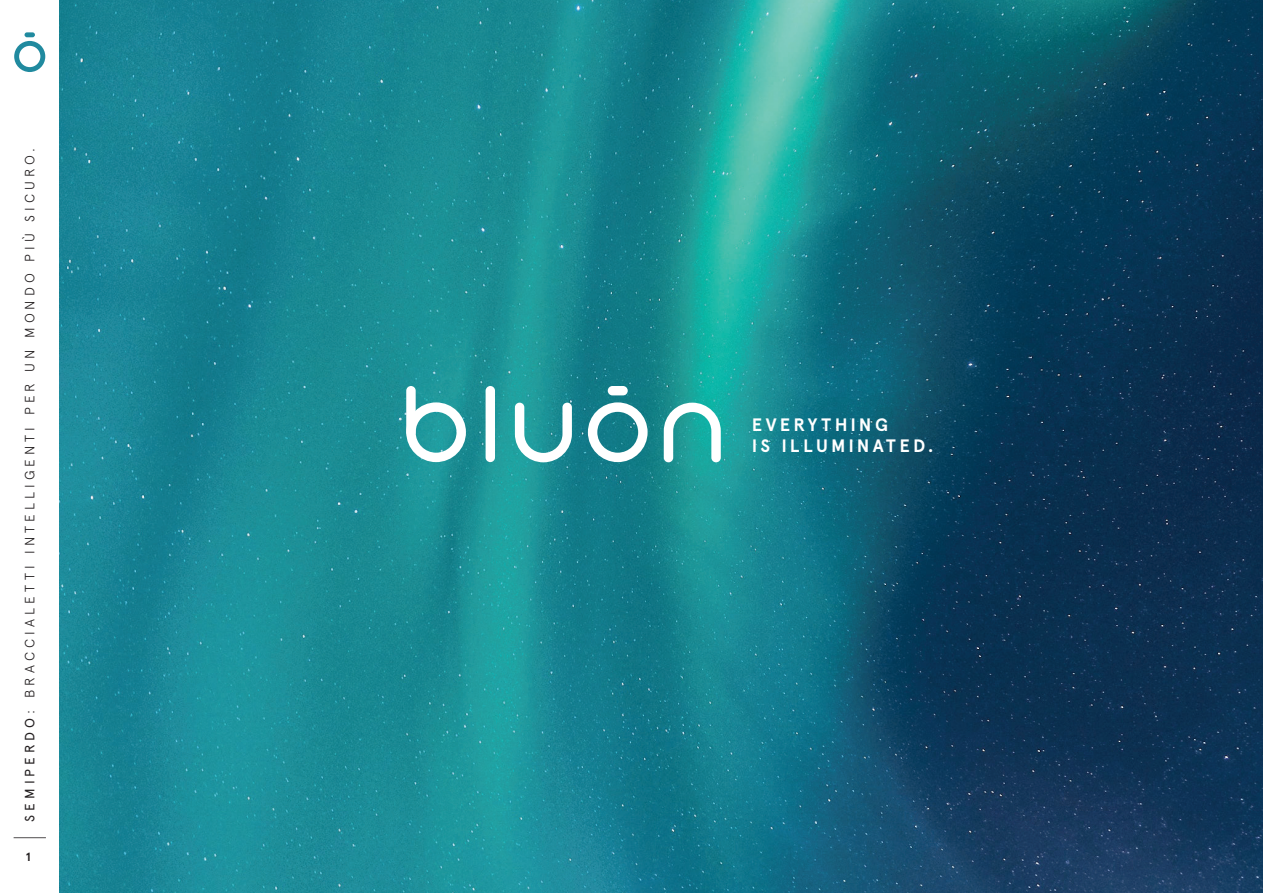
<style>
.page{position:relative;width:1263px;height:893px;background:#fff}
.page>*{position:absolute;margin:0;border:0;box-sizing:border-box;transform-origin:0 0}
.t1{font:700 18px/21.6px "Apercu Pro";letter-spacing:.18em;color:#fff}
.t2{font:300 13.5px "Apercu Pro";letter-spacing:.3em;color:#231f20}
.t3{font:700 12px "Apercu Pro";color:#231f20}
.s1{font-weight:400}
</style>
<div class="page">
<svg style="left:14px;top:41px;width:31px;height:31px"></svg>
<div style="left:25px;top:32px;width:10px;height:5px;background:#208a9f;border-radius:2px"></div>
<hr style="left:14px;top:837px;width:32px;height:1px;background:#231f20">
<hr style="left:59px;top:0;width:1px;height:893px;background:#231f20">
<img style="left:60px;top:0;width:1203px;height:893px">
<svg style="left:515px;top:403px;width:57px;height:59px"></svg>
<svg style="left:664px;top:403px;width:57px;height:59px"></svg>
<svg style="left:588px;top:402px;width:60px;height:60px"></svg>
<div style="left:608px;top:386px;width:20px;height:9px;background:#fff;border-radius:5px"></div>
<svg style="left:406px;top:402px;width:60px;height:60px"></svg>
<div style="left:486px;top:386px;width:9px;height:76px;background:#fff;border-radius:5px"></div>
<div style="left:406px;top:386px;width:10px;height:51px;background:#fff;border-radius:5px"></div>
<p class="t2" style="left:20px;top:822px;width:675px;rotate:-90deg"><span class="s1">SEMIPERDO</span>: BRACCIALETTI INTELLIGENTI PER UN MONDO PIÙ SICURO.</p>
<p class="t3" style="left:26px;top:848px;width:6px">1</p>
<h1 class="t1" style="left:752px;top:413px;width:183px">EVERYTHING<br>IS ILLUMINATED.</h1>
</div>
